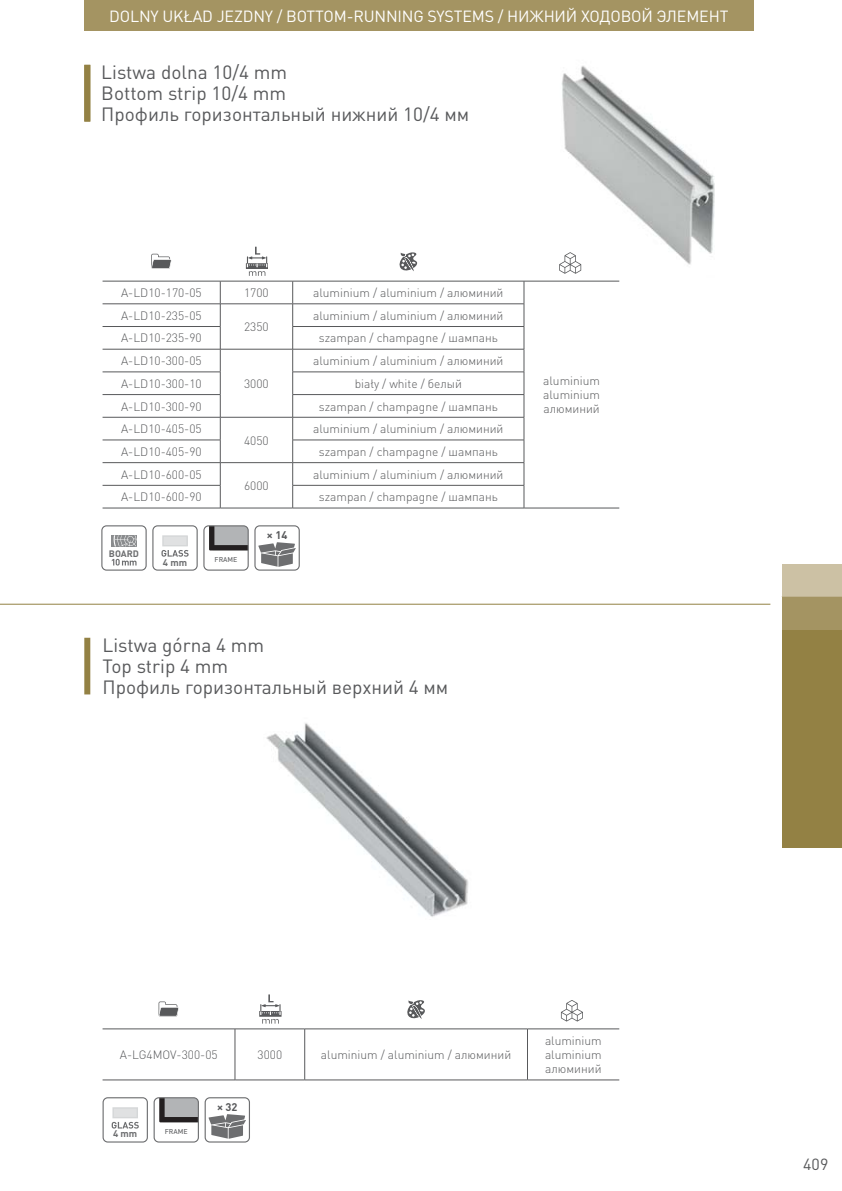
<style>
.page{position:relative;width:842px;height:1191px;background:#fff}
.page>*{position:absolute;margin:0;border:0;box-sizing:border-box;transform-origin:0 0}
.t1{font:19px/21px "DIN Pro";color:#58595b}
.t2{font:16px "DIN Pro";letter-spacing:-.01em;color:#fff}
.t3{font:16px "DIN Pro";color:#58595b}
.t4{font:300 12px/14px "DIN Pro";color:#58595b;text-align:justify}
.t5{font:700 11px "DIN Pro";color:#58595b}
.t6{font:700 9.6px "DIN Pro";color:#6d6e70}
.t7{font:700 9.2px "DIN Pro";color:#6d6e70}
.t8{font:500 7px "DIN Pro";color:#6d6e70}
</style>
<div class="page">
<div style="left:84px;top:0;width:669px;height:31px;background:#a49462"></div>
<div style="left:782px;top:629px;width:60px;height:218px;background:#938144"></div>
<div style="left:782px;top:596px;width:60px;height:33px;background:#a49462"></div>
<div style="left:782px;top:564px;width:60px;height:32px;background:#ccc1a4"></div>
<div style="left:84px;top:637px;width:6px;height:57px;background:#938144"></div>
<hr style="left:0;top:603px;width:770px;height:1px;background:#938144">
<div style="left:84px;top:65px;width:6px;height:56px;background:#938144"></div>
<svg style="left:101px;top:525px;width:199px;height:45px"></svg>
<img style="left:561px;top:65px;width:154px;height:206px">
<svg style="left:103px;top:1097px;width:45px;height:45px"></svg>
<svg style="left:154px;top:1097px;width:45px;height:45px"></svg>
<svg style="left:205px;top:1097px;width:45px;height:45px"></svg>
<img style="left:266px;top:723px;width:203px;height:194px">
<hr style="left:220px;top:303px;width:73px;height:1px;background:#58595b">
<hr style="left:220px;top:349px;width:72px;height:1px;background:#58595b">
<hr style="left:220px;top:417px;width:72px;height:1px;background:#58595b">
<hr style="left:220px;top:462px;width:72px;height:1px;background:#58595b">
<hr style="left:220px;top:507px;width:72px;height:1px;background:#58595b">
<hr style="left:524px;top:507px;width:95px;height:1px;background:#58595b">
<hr style="left:103px;top:281px;width:117px;height:1px;background:#58595b">
<hr style="left:220px;top:281px;width:73px;height:1px;background:#58595b">
<hr style="left:293px;top:281px;width:231px;height:1px;background:#58595b">
<hr style="left:524px;top:281px;width:95px;height:1px;background:#58595b">
<hr style="left:103px;top:303px;width:117px;height:1px;background:#58595b">
<hr style="left:293px;top:303px;width:231px;height:1px;background:#58595b">
<hr style="left:103px;top:326px;width:117px;height:1px;background:#58595b">
<hr style="left:292px;top:326px;width:232px;height:1px;background:#58595b">
<hr style="left:103px;top:349px;width:117px;height:1px;background:#58595b">
<hr style="left:292px;top:349px;width:232px;height:1px;background:#58595b">
<hr style="left:103px;top:371px;width:117px;height:1px;background:#58595b">
<hr style="left:292px;top:371px;width:232px;height:1px;background:#58595b">
<hr style="left:103px;top:394px;width:117px;height:1px;background:#58595b">
<hr style="left:292px;top:394px;width:232px;height:1px;background:#58595b">
<hr style="left:103px;top:417px;width:117px;height:1px;background:#58595b">
<hr style="left:292px;top:417px;width:232px;height:1px;background:#58595b">
<hr style="left:103px;top:439px;width:117px;height:1px;background:#58595b">
<hr style="left:292px;top:439px;width:232px;height:1px;background:#58595b">
<hr style="left:103px;top:462px;width:117px;height:1px;background:#58595b">
<hr style="left:292px;top:462px;width:232px;height:1px;background:#58595b">
<hr style="left:103px;top:485px;width:117px;height:1px;background:#58595b">
<hr style="left:103px;top:507px;width:117px;height:1px;background:#58595b">
<svg style="left:220px;top:281px;width:1px;height:227px"></svg>
<svg style="left:292px;top:281px;width:1px;height:226px"></svg>
<hr style="left:292px;top:485px;width:232px;height:1px;background:#58595b">
<hr style="left:292px;top:507px;width:232px;height:1px;background:#58595b">
<svg style="left:524px;top:281px;width:1px;height:227px"></svg>
<svg style="left:151px;top:254px;width:21px;height:15px"></svg>
<svg style="left:246px;top:247px;width:22px;height:29px"></svg>
<svg style="left:399px;top:252px;width:18px;height:19px"></svg>
<svg style="left:559px;top:252px;width:22px;height:22px"></svg>
<hr style="left:235px;top:1079px;width:70px;height:1px;background:#58595b">
<hr style="left:527px;top:1079px;width:92px;height:1px;background:#58595b">
<hr style="left:103px;top:1028px;width:132px;height:1px;background:#58595b">
<hr style="left:235px;top:1028px;width:1px;height:51px;background:#58595b">
<hr style="left:235px;top:1028px;width:70px;height:1px;background:#58595b">
<hr style="left:304px;top:1028px;width:1px;height:51px;background:#58595b">
<hr style="left:305px;top:1028px;width:222px;height:1px;background:#58595b">
<hr style="left:527px;top:1028px;width:1px;height:51px;background:#58595b">
<hr style="left:527px;top:1028px;width:92px;height:1px;background:#58595b">
<hr style="left:103px;top:1079px;width:132px;height:1px;background:#58595b">
<hr style="left:305px;top:1079px;width:222px;height:1px;background:#58595b">
<svg style="left:159px;top:1001px;width:20px;height:15px"></svg>
<svg style="left:259px;top:994px;width:22px;height:29px"></svg>
<svg style="left:407px;top:1000px;width:18px;height:19px"></svg>
<svg style="left:561px;top:1000px;width:22px;height:21px"></svg>
<h2 class="t2" style="left:109px;top:10px;width:621px">DOLNY UKŁAD JEZDNY / BOTTOM-RUNNING SYSTEMS / НИЖНИЙ ХОДОВОЙ ЭЛЕМЕНТ</h2>
<h1 class="t1" style="left:101px;top:64px;width:370px">Listwa dolna 10/4 mm<br>Bottom strip 10/4 mm<br>Профиль горизонтальный нижний 10/4 мм</h1>
<p class="t4" style="left:121px;top:287px;width:82px">A-LD10-170-05</p>
<p class="t4" style="left:244px;top:287px;width:26px">1700</p>
<p class="t4" style="left:313px;top:287px;width:192px">aluminium / aluminium / алюминий</p>
<p class="t4" style="left:313px;top:310px;width:192px">aluminium / aluminium / алюминий</p>
<p class="t4" style="left:121px;top:310px;width:82px">A-LD10-235-05</p>
<p class="t4" style="left:244px;top:321px;width:26px">2350</p>
<p class="t4" style="left:121px;top:333px;width:82px">A-LD10-235-90</p>
<p class="t4" style="left:319px;top:333px;width:180px">szampan / champagne / шампань</p>
<p class="t4" style="left:121px;top:355px;width:82px">A-LD10-300-05</p>
<p class="t4" style="left:244px;top:378px;width:26px">3000</p>
<p class="t4" style="left:313px;top:355px;width:192px">aluminium / aluminium / алюминий</p>
<p class="t4" style="left:121px;top:378px;width:82px">A-LD10-300-10</p>
<p class="t4" style="left:355px;top:378px;width:109px">biały / white / белый</p>
<p class="t4" style="left:121px;top:401px;width:82px">A-LD10-300-90</p>
<p class="t4" style="left:319px;top:401px;width:180px">szampan / champagne / шампань</p>
<p class="t4" style="left:121px;top:423px;width:82px">A-LD10-405-05</p>
<p class="t4" style="left:244px;top:435px;width:26px">4050</p>
<p class="t4" style="left:313px;top:423px;width:192px">aluminium / aluminium / алюминий</p>
<p class="t4" style="left:121px;top:446px;width:82px">A-LD10-405-90</p>
<p class="t4" style="left:319px;top:446px;width:180px">szampan / champagne / шампань</p>
<p class="t4" style="left:121px;top:469px;width:82px">A-LD10-600-05</p>
<p class="t4" style="left:244px;top:480px;width:26px">6000</p>
<p class="t4" style="left:313px;top:469px;width:192px">aluminium / aluminium / алюминий</p>
<p class="t4" style="left:121px;top:491px;width:82px">A-LD10-600-90</p>
<p class="t4" style="left:319px;top:491px;width:180px">szampan / champagne / шампань</p>
<p class="t7" style="left:109px;top:550px;width:32px">BOARD</p>
<p class="t6" style="left:163px;top:558px;width:26px">4 mm</p>
<p class="t8" style="left:215px;top:555px;width:24px">FRAME</p>
<p class="t5" style="left:267px;top:531px;width:22px">× 14</p>
<h1 class="t1" style="left:103px;top:637px;width:347px">Listwa górna 4 mm<br>Top strip 4 mm<br>Профиль горизонтальный верхний 4 мм</h1>
<p class="t4" style="left:543px;top:375px;width:58px">aluminium aluminium алюминий</p>
<p class="t4" style="left:120px;top:1049px;width:99px">A-LG4MOV-300-05</p>
<p class="t4" style="left:257px;top:1049px;width:26px">3000</p>
<p class="t4" style="left:321px;top:1049px;width:192px">aluminium / aluminium / алюминий</p>
<p class="t6" style="left:113px;top:1130px;width:26px">4 mm</p>
<p class="t8" style="left:165px;top:1127px;width:24px">FRAME</p>
<p class="t5" style="left:217px;top:1102px;width:22px">× 32</p>
<p class="t4" style="left:545px;top:1035px;width:58px">aluminium aluminium алюминий</p>
<h2 class="t3" style="left:803px;top:1158px;width:27px">409</h2>
</div>
